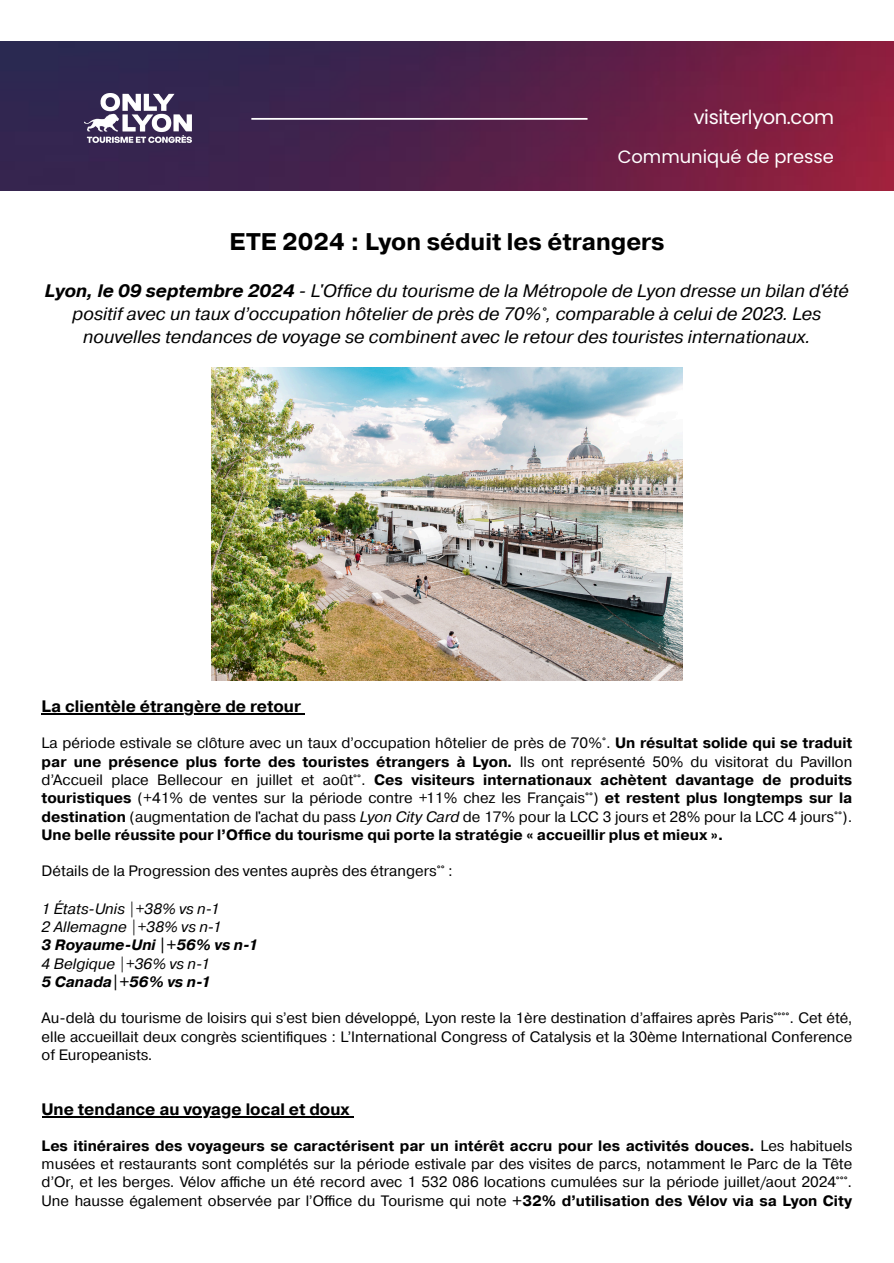
<style>
.page{position:relative;width:894px;height:1263px;background:#fff}
.page>*{position:absolute;margin:0;border:0;box-sizing:border-box;transform-origin:0 0}
.t1{font:700 24px "Pragmatica";color:#000}
.t2{font:19.35px "Poppins";letter-spacing:-.02em;color:#fff}
.t3{font:italic 18px/23.1px "Pragmatica";color:#000;text-align:center}
.t4{font:17.85px "Poppins";color:#fff}
.t5{font:700 16.5px "Pragmatica";color:#000}
.t6{font:15px/18.5px "Pragmatica";color:#000;text-align:justify}
.t7{font:italic 15px/18.3px "Pragmatica";color:#000}
.s1{font-weight:700}
.s2{font-style:italic}
</style>
<div class="page">
<hr style="left:42px;top:713px;width:263px;height:1px;background:#000">
<hr style="left:42px;top:1116px;width:311px;height:1px;background:#000">
<img style="left:0;top:42px;width:893px;height:148px">
<hr style="left:251px;top:118px;width:336px;height:2px;background:#fff">
<img style="left:84px;top:94px;width:107px;height:48px">
<img style="left:212px;top:368px;width:470px;height:313px">
<p class="t2" style="left:693px;top:104px;width:142px">visiterlyon.com</p>
<p class="t4" style="left:617px;top:145px;width:218px">Communiqué de presse</p>
<p class="t1" style="left:229px;top:226px;width:436px">ETE 2024 : Lyon séduit les étrangers</p>
<p class="t3" style="left:45px;top:280px;width:805px"><span class="s1">Lyon, le 09 septembre 2024</span> - L'Office du tourisme de la Métropole de Lyon dresse un bilan d'été positif avec un taux d’occupation hôtelier de près de 70%°, comparable à celui de 2023. Les nouvelles tendances de voyage se combinent avec le retour des touristes internationaux.</p>
<p class="t5" style="left:42px;top:696px;width:261px">La clientèle étrangère de retour</p>
<p class="t6" style="left:42px;top:734px;width:811px">La période estivale se clôture avec un taux d’occupation hôtelier de près de 70%°. <span class="s1">Un résultat solide qui se traduit par une présence plus forte des touristes étrangers à Lyon.</span> Ils ont représenté 50% du visitorat du Pavillon d’Accueil place Bellecour en juillet et août°°. <span class="s1">Ces visiteurs internationaux achètent davantage de produits touristiques</span> (+41% de ventes sur la période contre +11% chez les Français°°) <span class="s1">et restent plus longtemps sur la destination</span> (augmentation de l'achat du pass <span class="s2">Lyon City Card</span> de 17% pour la LCC 3 jours et 28% pour la LCC 4 jours°°).<br><span class="s1">Une belle réussite pour l’Office du tourisme qui porte la stratégie « accueillir plus et mieux ».</span></p>
<p class="t6" style="left:42px;top:863px;width:412px">Détails de la Progression des ventes auprès des étrangers°° :</p>
<p class="t7" style="left:42px;top:900px;width:218px">1 États-Unis |+38% vs n-1<br>2 Allemagne |+38% vs n-1<br><span class="s1">3 Royaume-Uni |+56% vs n-1<br></span>4 Belgique |+36% vs n-1<br><span class="s1">5 Canada|+56% vs n-1</span></p>
<p class="t6" style="left:42px;top:1009px;width:811px">Au-delà du tourisme de loisirs qui s’est bien développé, Lyon reste la 1ère destination d’affaires après Paris°°°°. Cet été, elle accueillait deux congrès scientifiques : L’International Congress of Catalysis et la 30ème International Conference of Europeanists.</p>
<p class="t5" style="left:42px;top:1098px;width:309px">Une tendance au voyage local et doux</p>
<p class="t6" style="left:42px;top:1137px;width:811px"><span class="s1">Les itinéraires des voyageurs se caractérisent par un intérêt accru pour les activités douces.</span> Les habituels musées et restaurants sont complétés sur la période estivale par des visites de parcs, notamment le Parc de la Tête d’Or, et les berges. Vélov affiche un été record avec 1 532 086 locations cumulées sur la période juillet/aout 2024°°°.<br>Une hausse également observée par l’Office du Tourisme qui note <span class="s1">+32% d’utilisation des Vélov via sa Lyon City</span></p>
</div>
